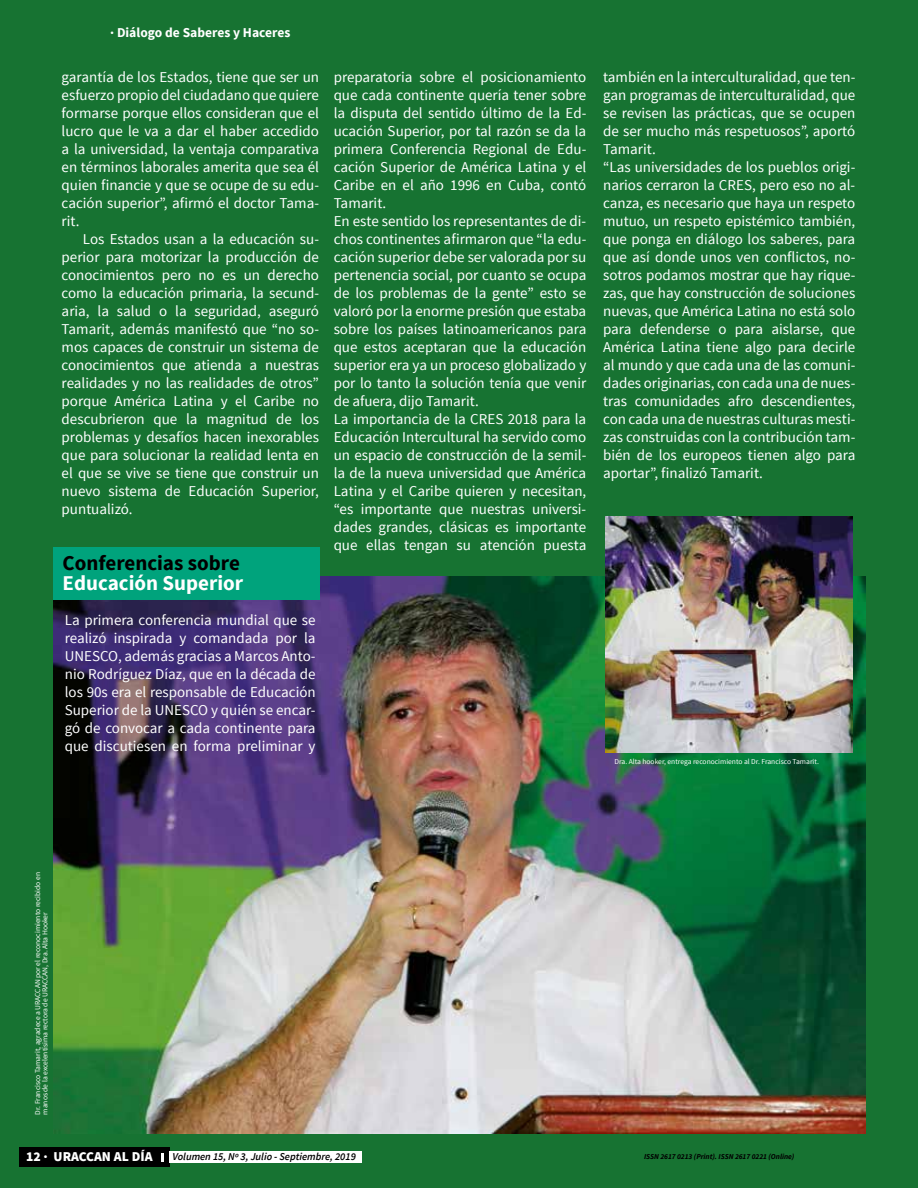
<style>
.page{position:relative;width:918px;height:1188px;background:#fff}
.page>*{position:absolute;margin:0;border:0;box-sizing:border-box;transform-origin:0 0}
.t1{font:700 21px "Source Sans Pro";color:#000}
.t2{font:700 21px "Source Sans Pro";color:#fff}
.t3{font:15px/18px "Source Sans Pro";color:#fff;text-align:justify}
.t4{font:700 13.5px "Source Sans Pro";color:#fff}
.t5{font:900 13.5px "Source Sans Pro";color:#fff}
.t6{font:italic 600 10.5px "Source Sans Pro";color:#000}
.t7{font:7.5px/7.5px "Source Sans Pro";color:#fff}
.t8{font:italic 700 7.5px "Source Sans Pro";color:#000}
</style>
<div class="page">
<div style="left:862px;top:0;width:56px;height:1188px;background:#177332"></div>
<div style="left:730px;top:0;width:132px;height:1188px;background:#177332"></div>
<div style="left:0;top:0;width:730px;height:1188px;background:#177332"></div>
<img style="left:54px;top:577px;width:812px;height:556px">
<img style="left:606px;top:517px;width:246px;height:236px">
<div style="left:54px;top:547px;width:266px;height:52px;background:#00a37c"></div>
<div style="left:19px;top:1148px;width:151px;height:19px;background:#000"></div>
<svg style="left:161px;top:1153px;width:3px;height:8px"></svg>
<div style="left:170px;top:1151px;width:192px;height:12px;background:#fff"></div>
<p class="t4" style="left:110px;top:24px;width:182px">· Diálogo de Saberes y Haceres</p>
<p class="t3" style="left:62px;top:68px;width:259px">garantía de los Estados, tiene que ser un esfuerzo propio del ciudadano que quiere formarse porque ellos consideran que el lucro que le va a dar el haber accedido a la universidad, la ventaja comparativa en términos laborales amerita que sea él quien financie y que se ocupe de su edu&shy;cación superior”, afirmó el doctor Tama&shy;rit.</p>
<p class="t3" style="left:62px;top:230px;width:259px;text-indent:21px">Los Estados usan a la educación su&shy;perior para motorizar la producción de conocimientos pero no es un derecho como la educación primaria, la secund&shy;aria, la salud o la seguridad, aseguró Tamarit, además manifestó que “no so&shy;mos capaces de construir un sistema de conocimientos que atienda a nuestras realidades y no las realidades de otros” porque América Latina y el Caribe no descubrieron que la magnitud de los problemas y desafíos hacen inexorables que para solucionar la realidad lenta en el que se vive se tiene que construir un nuevo sistema de Educación Superior, puntualizó.</p>
<h1 class="t1" style="left:63px;top:550px;width:179px">Conferencias sobre</h1>
<h1 class="t2" style="left:63px;top:569px;width:182px">Educación Superior</h1>
<p class="t3" style="left:65px;top:611px;width:252px">La primera conferencia mundial que se realizó inspirada y comandada por la UNESCO, además gracias a Marcos Anto&shy;nio Rodríguez Díaz, que en la década de los 90s era el responsable de Educación Superior de la UNESCO y quién se encar&shy;gó de convocar a cada continente para que discutiesen en forma preliminar y</p>
<p class="t3" style="left:334px;top:68px;width:254px;text-align:left">preparatoria sobre el posicionamiento que cada continente quería tener sobre la disputa del sentido último de la Ed&shy;ucación Superior, por tal razón se da la primera Conferencia Regional de Edu&shy;cación Superior de América Latina y el Caribe en el año 1996 en Cuba, contó Tamarit.<br>En este sentido los representantes de di&shy;chos continentes afirmaron que “la edu&shy;cación superior debe ser valorada por su pertenencia social, por cuanto se ocupa de los problemas de la gente” esto se valoró por la enorme presión que estaba sobre los países latinoamericanos para que estos aceptaran que la educación superior era ya un proceso globalizado y por lo tanto la solución tenía que venir de afuera, dijo Tamarit.<br>La importancia de la CRES 2018 para la Educación Intercultural ha servido como un espacio de construcción de la semil&shy;la de la nueva universidad que América Latina y el Caribe quieren y necesitan, “es importante que nuestras universi&shy;dades grandes, clásicas es importante que ellas tengan su atención puesta</p>
<p class="t3" style="left:603px;top:68px;width:254px;text-align:left">también en la interculturalidad, que ten&shy;gan programas de interculturalidad, que se revisen las prácticas, que se ocupen de ser mucho más respetuosos”, aportó Tamarit.<br>“Las universidades de los pueblos origi&shy;narios cerraron la CRES, pero eso no al&shy;canza, es necesario que haya un respeto mutuo, un respeto epistémico también, que ponga en diálogo los saberes, para que así donde unos ven conflictos, no&shy;sotros podamos mostrar que hay rique&shy;zas, que hay construcción de soluciones nuevas, que América Latina no está solo para defenderse o para aislarse, que América Latina tiene algo para decirle al mundo y que cada una de las comuni&shy;dades originarias, con cada una de nues&shy;tras comunidades afro descendientes, con cada una de nuestras culturas mesti&shy;zas construidas con la contribución tam&shy;bién de los europeos tienen algo para aportar”, finalizó Tamarit.</p>
<p class="t7" style="left:615px;top:758px;width:206px">Dra. Alta hooker, entrega reconocimiento al Dr. Francisco Tamarit.</p>
<p class="t7" style="left:34px;top:1115px;width:244px;rotate:-90deg">Dr. Francisco Tamarit, agradece a URACCAN por el reconocimiento recibido en manos de la excelentísima rectora de URACCAN, Dra. Alta Hooker</p>
<p class="t5" style="left:26px;top:1148px;width:128px">12 · URACCAN AL DÍA</p>
<p class="t6" style="left:173px;top:1150px;width:185px">Volumen 15, Nº 3, Julio - Septiembre, 2019</p>
<p class="t8" style="left:644px;top:1152px;width:152px">ISSN 2617 0213 (Print). ISSN 2617 0221 (Online)</p>
</div>
